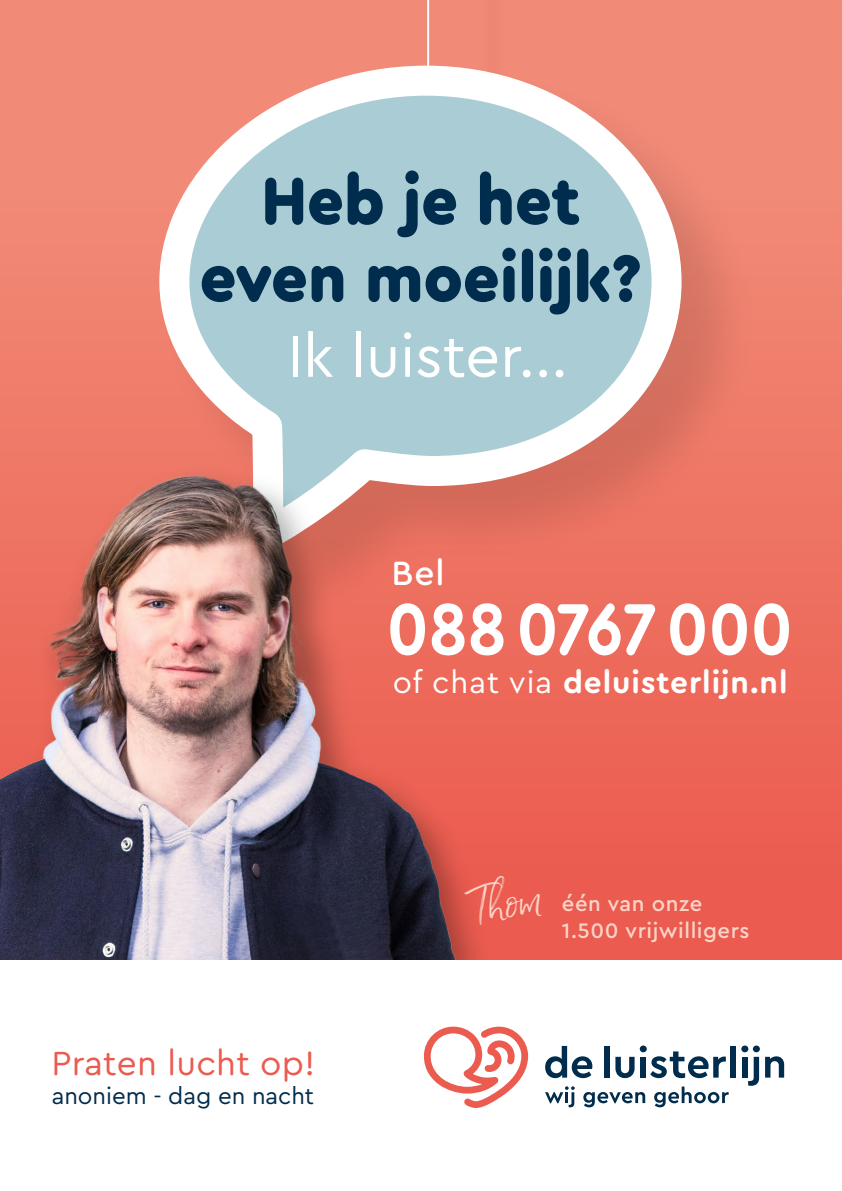
<style>
.page{position:relative;width:842px;height:1191px;background:#fff}
.page>*{position:absolute;margin:0;border:0;box-sizing:border-box;transform-origin:0 0}
.t1{font:700 76.2px "Cera Round Pro";color:#fff;scale:.87 1}
.t2{font:900 69px/77.2px "Cera Round Pro";color:#002c4d;text-align:center;scale:.94 1}
.t3{font:60.9px "Cera PRO";color:#fff}
.t4{font:44px "Saturday Script";color:#fbd4c8}
.t5{font:500 35.3px "Cera Round Pro";color:#fff}
.t6{font:35.1px "Cera Round Pro";letter-spacing:.01em;color:#eb5b4f}
.t7{font:700 31.6px "Cera Round Pro";letter-spacing:.03em;color:#fff}
.t8{font:24px "Cera PRO";color:#002c4d}
.t9{font:500 22px/27px "Cera PRO";letter-spacing:.025em;color:#fbd4c8}
.s1{font-family:"Cera PRO";font-weight:400}
</style>
<div class="page">
<div style="left:0;top:0;width:842px;height:965px;background:linear-gradient(to bottom,#f2927e,#eb594c)"></div>
<img style="left:476px;top:0;width:35px;height:27px">
<hr style="left:427px;top:0;width:2px;height:70px;background:#fff">
<img style="left:123px;top:27px;width:686px;height:647px">
<svg style="left:144px;top:51px;width:552px;height:513px;background:#cabcba"></svg>
<img style="left:0;top:433px;width:508px;height:527px">
<img style="left:0;top:453px;width:458px;height:507px">
<div style="left:0;top:960px;width:842px;height:231px;background:#fff"></div>
<svg style="left:424px;top:1026px;width:104px;height:82px"></svg>
<svg style="left:545px;top:1086px;width:30px;height:21px"></svg>
<svg style="left:583px;top:1092px;width:62px;height:15px"></svg>
<svg style="left:654px;top:1086px;width:75px;height:21px"></svg>
<svg style="left:545px;top:1046px;width:47px;height:32px"></svg>
<div style="left:604px;top:1046px;width:5px;height:31px;background:#002c4d"></div>
<svg style="left:615px;top:1056px;width:20px;height:22px"></svg>
<div style="left:640px;top:1045px;width:7px;height:7px;background:#002c4d;border-radius:50%"></div>
<div style="left:640px;top:1056px;width:6px;height:21px;background:#002c4d"></div>
<svg style="left:650px;top:1051px;width:76px;height:27px"></svg>
<div style="left:730px;top:1046px;width:6px;height:31px;background:#002c4d"></div>
<div style="left:742px;top:1056px;width:5px;height:21px;background:#002c4d"></div>
<div style="left:741px;top:1045px;width:7px;height:7px;background:#002c4d;border-radius:50%"></div>
<div style="left:753px;top:1045px;width:7px;height:7px;background:#002c4d;border-radius:50%"></div>
<svg style="left:748px;top:1056px;width:11px;height:29px"></svg>
<svg style="left:765px;top:1056px;width:19px;height:21px"></svg>
<h2 class="t2" style="left:200px;top:159px;width:472px">Heb je het even moeilijk?</h2>
<h3 class="t3" style="left:287px;top:316px;width:282px">Ik luister...</h3>
<h3 class="t5" style="left:391px;top:549px;width:55px">Bel</h3>
<h1 class="t1" style="left:387px;top:576px;width:468px">0880767000</h1>
<h3 class="t7" style="left:393px;top:660px;width:396px"><span class="s1">of chat via</span> deluisterlijn.nl</h3>
<h3 class="t6" style="left:51px;top:1039px;width:265px">Praten lucht op!</h3>
<p class="t8" style="left:52px;top:1080px;width:264px">anoniem - dag en nacht</p>
<h3 class="t4" style="left:475px;top:877px;width:66px;rotate:-5deg">Thom</h3>
<p class="t9" style="left:562px;top:888px;width:189px">één van onze<br>1.500 vrijwilligers</p>
</div>
